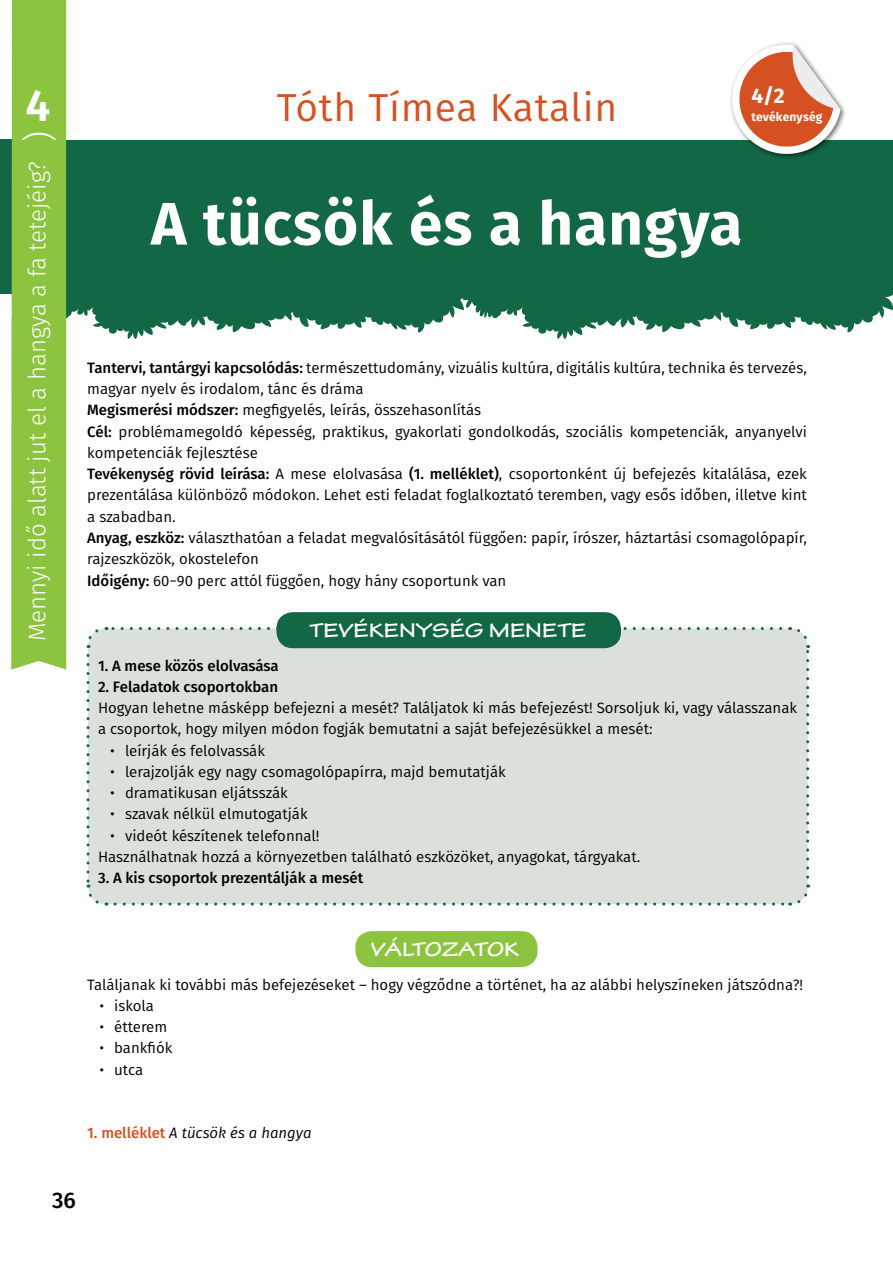
<style>
.page{position:relative;width:893px;height:1263px;background:#fff}
.page>*{position:absolute;margin:0;border:0;box-sizing:border-box;transform-origin:0 0}
.t1{font:700 60px "Fira Sans";letter-spacing:.02em;color:#fff}
.t2{font:600 45px "Fira Sans";color:#fff}
.t3{font:39px "Fira Sans";letter-spacing:.02em;color:#d55121}
.t4{font:300 34.5px "Fira Sans";color:#fff}
.t5{font:300 24px "Fira Sans";color:#fff}
.t6{font:500 22.5px "Fira Sans";color:#000}
.t7{font:700 expanded 21px "Tekton Pro";color:#fff}
.t8{font:700 expanded 21px "Tekton Pro";letter-spacing:-.045em;color:#fff}
.t9{font:700 21px "Fira Sans";color:#fff}
.t10{font:15px/21.3px "Fira Sans";color:#000}
.t11{font:500 15px "Fira Sans";color:#000}
.t12{font:italic 15px "Fira Sans";color:#000}
.t13{font:700 12px "Fira Sans";letter-spacing:.015em;color:#fff}
.s1{font-weight:500}
.s2{font-weight:500;font-style:normal;color:#d55121}
</style>
<div class="page">
<svg style="left:0;top:139px;width:410px;height:200px;background:#257453"></svg>
<svg style="left:410px;top:140px;width:483px;height:199px;background:#257453"></svg>
<div style="left:11px;top:0;width:55px;height:669px;background:#8cc440"></div>
<div style="left:88px;top:628px;width:720px;height:276px;background:#dce0da;border-radius:18px"></div>
<svg style="left:86px;top:655px;width:21px;height:251px"></svg>
<svg style="left:115px;top:884px;width:696px;height:22px"></svg>
<svg style="left:790px;top:627px;width:19px;height:250px"></svg>
<svg style="left:86px;top:627px;width:695px;height:21px"></svg>
<div style="left:276px;top:612px;width:345px;height:36px;background:#126844;border-radius:17px"></div>
<div style="left:729px;top:41px;width:118px;height:120px;background:#000;opacity:.58"></div>
<svg style="left:728px;top:41px;width:112px;height:117px"></svg>
<div style="left:355px;top:931px;width:183px;height:36px;background:#8cc440;border-radius:17px"></div>
<h2 class="t2" style="left:26px;top:68px;width:27px">4</h2>
<h3 class="t4" style="left:15px;top:142px;width:13px;rotate:-90deg">)</h3>
<h3 class="t5" style="left:20px;top:641px;width:482px;rotate:-90deg">Mennyi idő alatt jut el a hangya a fa tetejéig?</h3>
<h3 class="t3" style="left:277px;top:79px;width:342px">Tóth Tímea Katalin</h3>
<h3 class="t9" style="left:751px;top:78px;width:35px">4/2</h3>
<p class="t13" style="left:751px;top:107px;width:73px">tevékenység</p>
<h1 class="t1" style="left:151px;top:173px;width:593px">A tücsök és a hangya</h1>
<p class="t10" style="left:87px;top:357px;width:721px"><span class="s1">Tantervi, tantárgyi kapcsolódás:</span> természettudomány, vizuális kultúra, digitális kultúra, technika és tervezés, magyar nyelv és irodalom, tánc és dráma<br><span class="s1">Megismerési módszer:</span> megfigyelés, leírás, összehasonlítás<br><span class="s1">Cél:</span> problémamegoldó képesség, praktikus, gyakorlati gondolkodás, szociális kompetenciák, anyanyelvi kompetenciák fejlesztése<br><span class="s1">Tevékenység rövid leírása:</span> A mese elolvasása <span class="s1">(1. melléklet)</span>, csoportonként új befejezés kitalálása, ezek prezentálása különböző módokon. Lehet esti feladat foglalkoztató teremben, vagy esős időben, illetve kint a szabadban.<br><span class="s1">Anyag, eszköz:</span> választhatóan a feladat megvalósításától függően: papír, írószer, háztartási csomagolópapír, rajzeszközök, okostelefon<br><span class="s1">Időigény:</span> 60−90 perc attól függően, hogy hány csoportunk van</p>
<h3 class="t7" style="left:309px;top:618px;width:279px">TEVÉKENYSÉG MENETE</h3>
<p class="t11" style="left:98px;top:653px;width:182px">1. A mese közös elolvasása</p>
<p class="t11" style="left:98px;top:675px;width:182px">2. Feladatok csoportokban</p>
<p class="t10" style="left:98px;top:697px;width:700px">Hogyan lehetne másképp befejezni a mesét? Találjatok ki más befejezést! Sorsoljuk ki, vagy válasszanak a csoportok, hogy milyen módon fogják bemutatni a saját befejezésükkel a mesét:</p>
<p class="t10" style="left:110px;top:739px;width:156px">• leírják és felolvassák</p>
<p class="t10" style="left:110px;top:761px;width:397px">• lerajzolják egy nagy csomagolópapírra, majd bemutatják</p>
<p class="t10" style="left:110px;top:782px;width:179px">• dramatikusan eljátsszák</p>
<p class="t10" style="left:110px;top:803px;width:199px">• szavak nélkül elmutogatják</p>
<p class="t10" style="left:98px;top:824px;width:544px;text-indent:12px">• videót készítenek telefonnal!<br>Használhatnak hozzá a környezetben található eszközöket, anyagokat, tárgyakat.</p>
<p class="t11" style="left:98px;top:866px;width:267px">3. A kis csoportok prezentálják a mesét</p>
<h3 class="t8" style="left:371px;top:937px;width:150px">VÁLTOZATOK</h3>
<p class="t10" style="left:87px;top:973px;width:717px">Találjanak ki további más befejezéseket – hogy végződne a történet, ha az alábbi helyszíneken játszódna?!</p>
<p class="t10" style="left:99px;top:994px;width:56px">• iskola</p>
<p class="t10" style="left:99px;top:1016px;width:69px">• étterem</p>
<p class="t10" style="left:99px;top:1037px;width:74px">• bankfiók</p>
<p class="t10" style="left:99px;top:1058px;width:45px">• utca</p>
<p class="t12" style="left:87px;top:1122px;width:226px"><span class="s2">1. melléklet</span> A tücsök és a hangya</p>
<h3 class="t6" style="left:52px;top:1182px;width:25px">36</h3>
</div>
